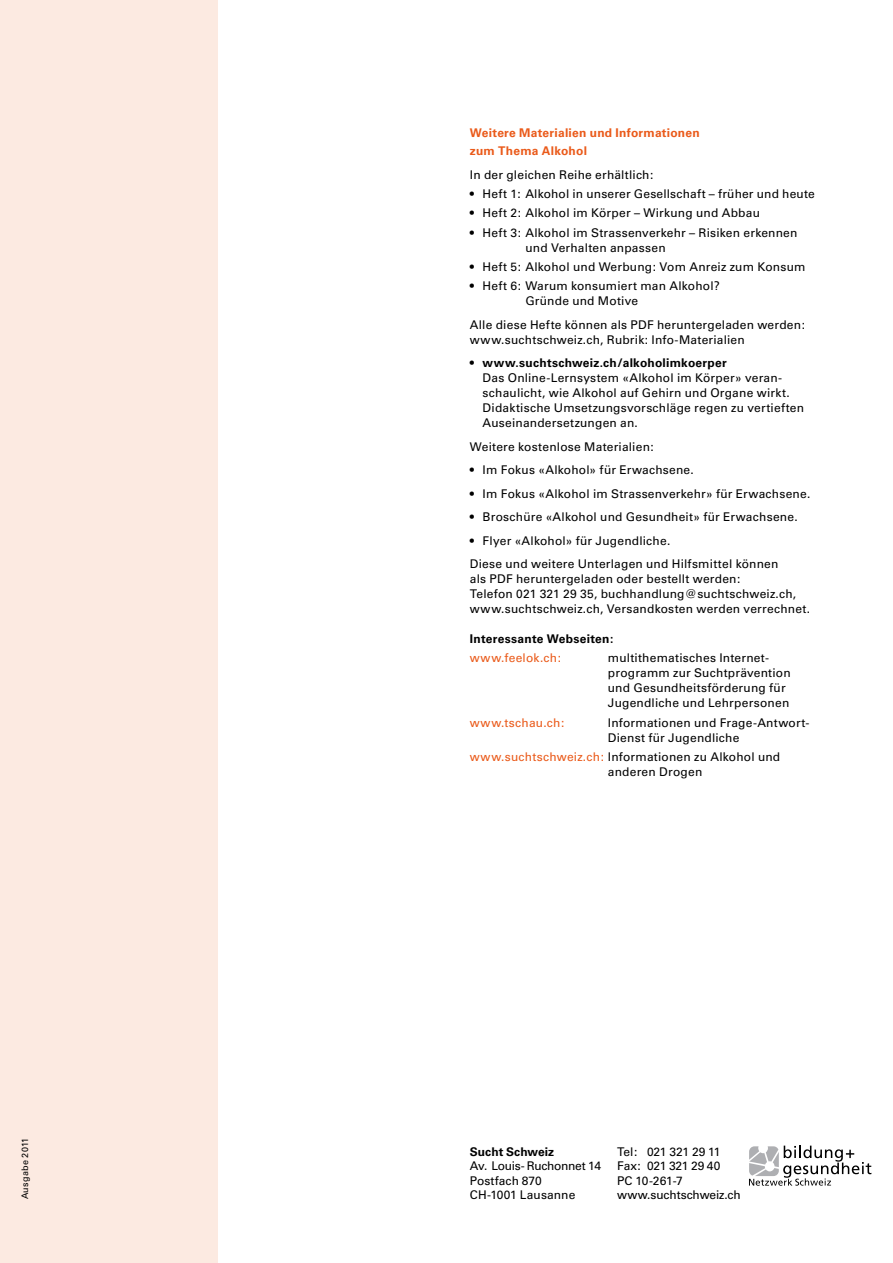
<style>
.page{position:relative;width:893px;height:1263px;background:#fff}
.page>*{position:absolute;margin:0;border:0;box-sizing:border-box;transform-origin:0 0}
.t1{font:12px/15px "Univers";letter-spacing:.015em;color:#000}
.t2{font:12px/14.4px "Univers";letter-spacing:-.005em;color:#000}
.t3{font:700 12px/18.8px "Univers";letter-spacing:.02em;color:#ea5a1a}
.t4{font:12px/14.4px "Univers";letter-spacing:-.015em;color:#000}
.t5{font:12px "Univers";letter-spacing:.025em;color:#ea5a1a}
.t6{font:700 12px "Univers";letter-spacing:.02em;color:#000}
.t7{font:700 12px "Univers";color:#000}
.t8{font:9px "Univers";letter-spacing:.025em;color:#000}
.s1{font-weight:700}
.s2{color:#ea5a1a}
</style>
<div class="page">
<div style="left:0;top:0;width:218px;height:1263px;background:#fceae1"></div>
<svg style="left:749px;top:1145px;width:122px;height:41px"></svg>
<p class="t3" style="left:470px;top:123px;width:231px">Weitere Materialien und Informationen zum Thema Alkohol</p>
<p class="t1" style="left:470px;top:167px;width:185px">In der gleichen Reihe erhältlich:</p>
<p class="t1" style="left:470px;top:186px;width:346px">• Heft 1: Alkohol in unserer Gesellschaft – früher und heute</p>
<p class="t1" style="left:470px;top:206px;width:292px">• Heft 2: Alkohol im Körper – Wirkung und Abbau</p>
<p class="t1" style="left:525px;top:225px;width:274px;text-indent:-56px">• Heft 3: Alkohol im Strassenverkehr – Risiken erkennen und Verhalten anpassen</p>
<p class="t1" style="left:470px;top:259px;width:337px">• Heft 5: Alkohol und Werbung: Vom Anreiz zum Konsum</p>
<p class="t1" style="left:525px;top:278px;width:196px;text-indent:-56px">• Heft 6: Warum konsumiert man Alkohol?<br>Gründe und Motive</p>
<p class="t1" style="left:470px;top:317px;width:337px">Alle diese Hefte können als PDF heruntergeladen werden: www.suchtschweiz.ch, Rubrik: Info-Materialien</p>
<p class="t1" style="left:483px;top:355px;width:323px;text-indent:-13px">• <span class="s1">www.suchtschweiz.ch/alkoholimkoerper<br></span>Das Online-Lernsystem «Alkohol im Körper» veran&shy;schaulicht, wie Alkohol auf Gehirn und Organe wirkt.<br>Didaktische Umsetzungsvorschläge regen zu vertieften Auseinandersetzungen an.</p>
<p class="t1" style="left:470px;top:439px;width:186px">Weitere kostenlose Materialien:</p>
<p class="t1" style="left:470px;top:462px;width:225px">• Im Fokus «Alkohol» für Erwachsene.</p>
<p class="t1" style="left:470px;top:486px;width:342px">• Im Fokus «Alkohol im Strassenverkehr» für Erwachsene.</p>
<p class="t1" style="left:470px;top:509px;width:329px">• Broschüre «Alkohol und Gesundheit» für Erwachsene.</p>
<p class="t1" style="left:470px;top:529px;width:310px;line-height:23.5px">• Flyer «Alkohol» für Jugendliche.<br>Diese und weitere Unterlagen und Hilfsmittel können</p>
<p class="t1" style="left:470px;top:571px;width:342px">als PDF heruntergeladen oder bestellt werden:<br>Telefon 021 321 29 35, buchhandlung@suchtschweiz.ch, www.suchtschweiz.ch, Versandkosten werden verrechnet.</p>
<p class="t6" style="left:470px;top:632px;width:145px">Interessante Webseiten:</p>
<p class="t5" style="left:470px;top:651px;width:93px">www.feelok.ch:</p>
<p class="t1" style="left:608px;top:651px;width:184px">multithematisches Internet&shy;programm zur Suchtprävention und Gesundheitsförderung für<br>Jugendliche und Lehrpersonen</p>
<p class="t5" style="left:470px;top:715px;width:96px">www.tschau.ch:</p>
<p class="t1" style="left:608px;top:715px;width:203px">Informationen und Frage-Antwort-<br>Dienst für Jugendliche</p>
<p class="t1" style="left:608px;top:749px;width:174px;text-indent:-138px"><span class="s2">www.suchtschweiz.ch:</span> Informationen zu Alkohol und anderen Drogen</p>
<p class="t8" style="left:19px;top:1199px;width:63px;rotate:-90deg">Ausgabe 2011</p>
<p class="t7" style="left:470px;top:1144px;width:86px">Sucht Schweiz</p>
<p class="t4" style="left:470px;top:1159px;width:133px">Av. Louis- Ruchonnet 14<br>Postfach 870<br>CH-1001 Lausanne</p>
<p class="t2" style="left:617px;top:1144px;width:125px">Tel: 021 321 29 11<br>Fax: 021 321 29 40<br>PC 10-261-7 www.suchtschweiz.ch</p>
</div>
